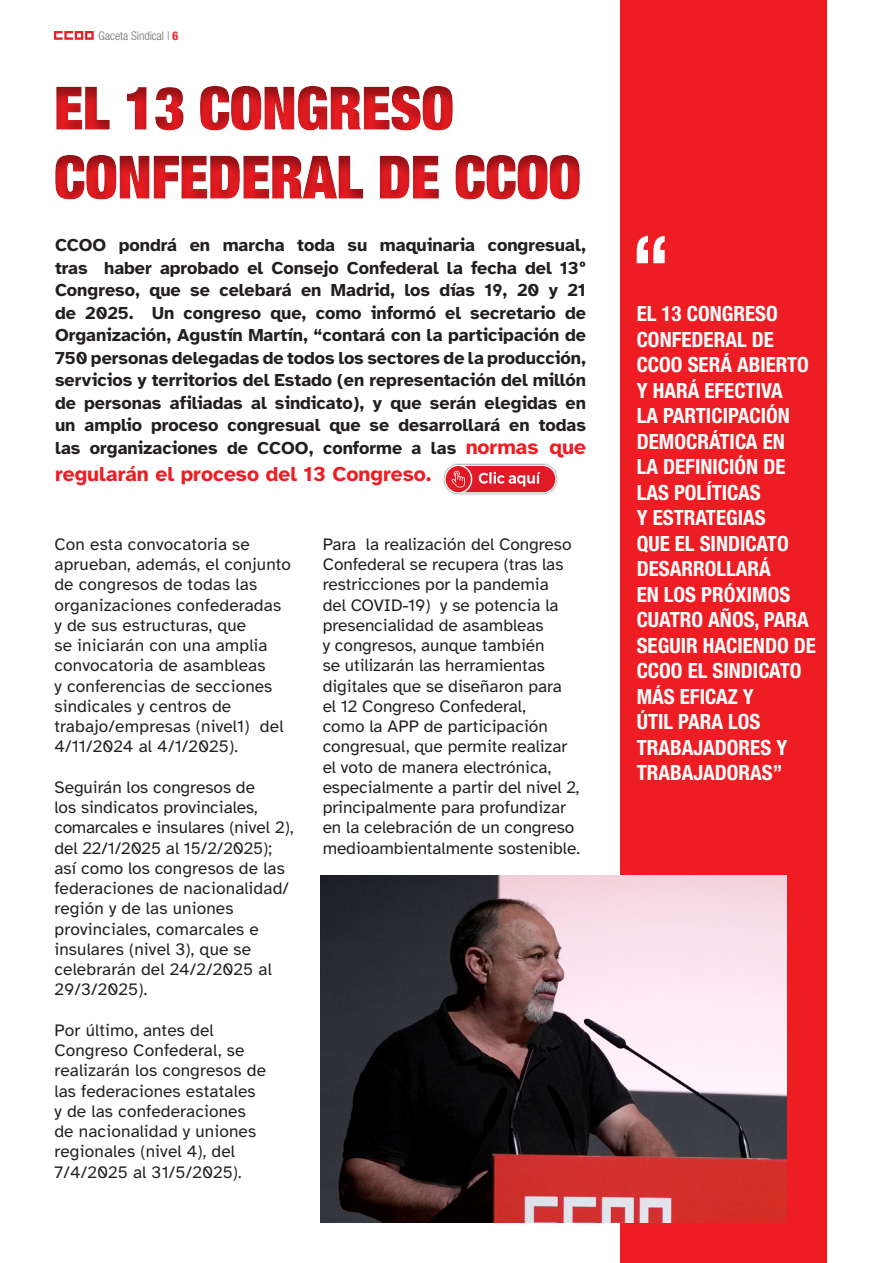
<style>
.page{position:relative;width:893px;height:1263px;background:#fff}
.page>*{position:absolute;margin:0;border:0;box-sizing:border-box;transform-origin:0 0}
.t1{font:900 expanded 60px/69px "Helvetica Neue";letter-spacing:-.01em;color:#ee1d23}
.t2{font:700 condensed 21px/25.5px "Helvetica Neue LT Std";color:#fff}
.t3{font:700 21px "Atkinson Hyperlegible";color:#ee1d23}
.t4{font:700 18px/22.5px "Atkinson Hyperlegible";color:#231f20;text-align:justify}
.t5{font:17.25px/20.2px "Atkinson Hyperlegible";color:#231f20}
.t6{font:300 condensed 12px "Helvetica Neue LT Std";color:#6c6d70}
.s1{font-weight:700;color:#ee1d23}
.s2{font-size:21px;color:#ee1d23}
</style>
<div class="page">
<div style="left:42px;top:0;width:661px;height:229px;background:#231f20;opacity:.45"></div>
<div style="left:620px;top:0;width:207px;height:1263px;background:#ee1d23"></div>
<img style="left:321px;top:876px;width:466px;height:346px">
<svg style="left:637px;top:236px;width:28px;height:27px"></svg>
<img style="left:443px;top:463px;width:115px;height:32px">
<p class="t6" style="left:99px;top:28px;width:81px">Gaceta Sindical | <span class="s1">6</span></p>
<h1 class="t1" style="left:54px;top:72px;width:528px">EL 13 CONGRESO<br>CONFEDERAL DE CCOO</h1>
<p class="t4" style="left:55px;top:234px;width:533px">CCOO pondrá en marcha toda su maquinaria congresual, tras haber aprobado el Consejo Confederal la fecha del 13º Congreso, que se celebará en Madrid, los días 19, 20 y 21 de 2025. Un congreso que, como informó el secretario de Organización, Agustín Martín, “contará con la participación de 750 personas delegadas de todos los sectores de la producción, servicios y territorios del Estado (en representación del millón de personas afiliadas al sindicato), y que serán elegidas en un amplio proceso congresual que se desarrollará en todas las organizaciones de CCOO, conforme a las <span class="s2">normas que</span></p>
<p class="t3" style="left:55px;top:462px;width:378px">regularán el proceso del 13 Congreso.</p>
<p class="t5" style="left:54px;top:534px;width:238px">Con esta convocatoria se aprueban, además, el conjunto de congresos de todas las organizaciones confederadas y de sus estructuras, que<br>se iniciarán con una amplia convocatoria de asambleas<br>y conferencias de secciones sindicales y centros de trabajo/empresas (nivel1) del<br>4/11/2024 al 4/1/2025).</p>
<p class="t5" style="left:54px;top:777px;width:241px">Seguirán los congresos de<br>los sindicatos provinciales, comarcales e insulares (nivel 2), del 22/1/2025 al 15/2/2025); así como los congresos de las federaciones de nacionalidad/ región y de las uniones provinciales, comarcales e insulares (nivel 3), que se celebrarán del 24/2/2025 al<br>29/3/2025).</p>
<p class="t5" style="left:54px;top:1020px;width:213px">Por último, antes del<br>Congreso Confederal, se realizarán los congresos de las federaciones estatales y de las confederaciones de nacionalidad y uniones regionales (nivel 4), del<br>7/4/2025 al 31/5/2025).</p>
<p class="t5" style="left:323px;top:534px;width:259px">Para la realización del Congreso<br>Confederal se recupera (tras las restricciones por la pandemia<br>del COVID-19) y se potencia la presencialidad de asambleas<br>y congresos, aunque también<br>se utilizarán las herramientas digitales que se diseñaron para<br>el 12 Congreso Confederal,<br>como la APP de participación congresual, que permite realizar el voto de manera electrónica, especialmente a partir del nivel 2, principalmente para profundizar en la celebración de un congreso medioambientalmente sostenible.</p>
<p class="t2" style="left:637px;top:301px;width:181px">EL 13 CONGRESO<br>CONFEDERAL DE<br>CCOO SERÁ ABIERTO<br>Y HARÁ EFECTIVA<br>LA PARTICIPACIÓN<br>DEMOCRÁTICA EN<br>LA DEFINICIÓN DE<br>LAS POLÍTICAS<br>Y ESTRATEGIAS<br>QUE EL SINDICATO<br>DESARROLLARÁ<br>EN LOS PRÓXIMOS<br>CUATRO AÑOS, PARA<br>SEGUIR HACIENDO DE<br>CCOO EL SINDICATO<br>MÁS EFICAZ Y<br>ÚTIL PARA LOS<br>TRABAJADORES Y<br>TRABAJADORAS”</p>
</div>
